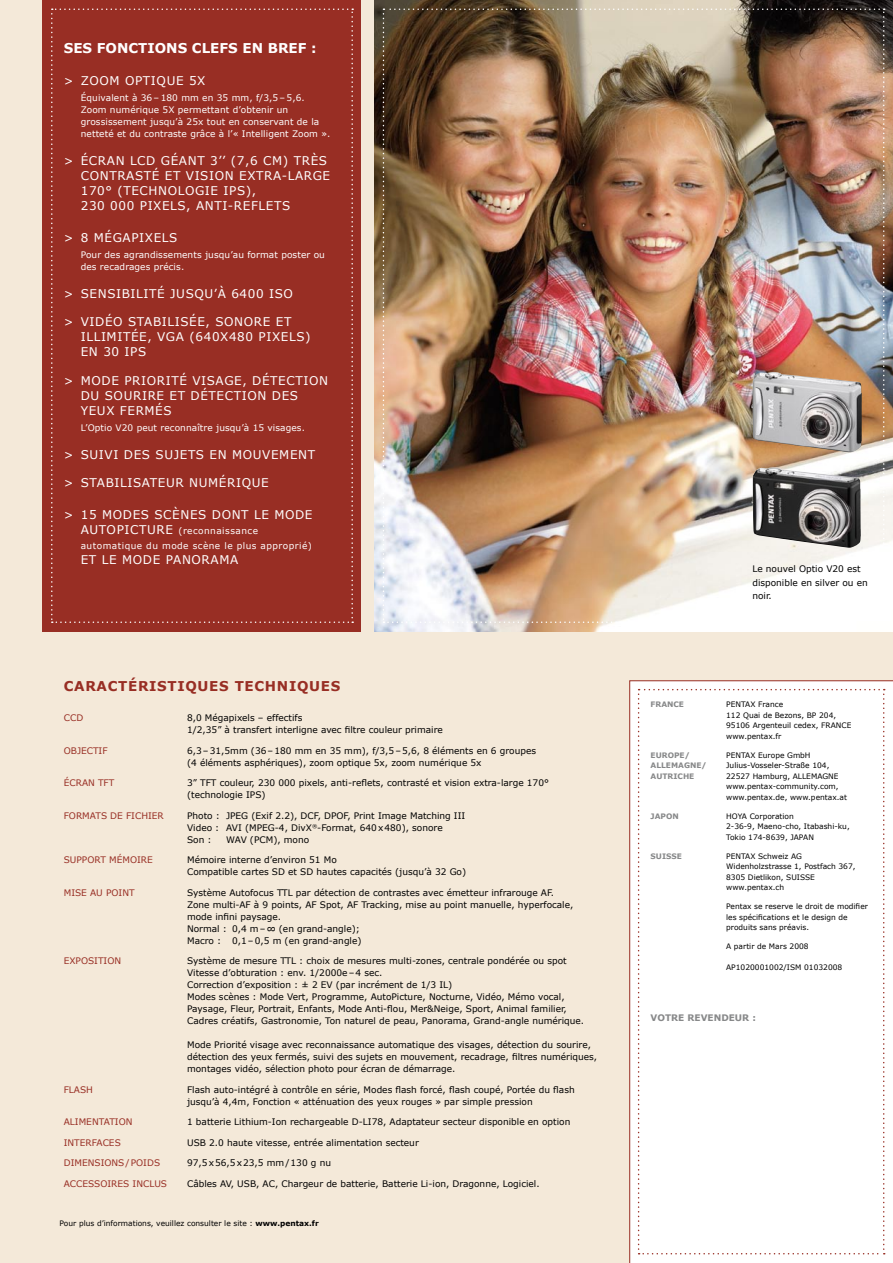
<style>
.page{position:relative;width:893px;height:1263px;background:#f4e9d9}
.page>*{position:absolute;margin:0;border:0;box-sizing:border-box;transform-origin:0 0}
.t1{font:700 13.5px "Verdana";letter-spacing:.05em;color:#982e24}
.t2{font:700 13.5px "Verdana";color:#fff}
.t3{font:12px/15px "Verdana";letter-spacing:.05em;color:#fff}
.t4{font:9px/12px "Verdana";color:#000}
.t5{font:9px/12px "Verdana";letter-spacing:.01em;color:#fff}
.t6{font:9px "Verdana";color:#982e24}
.t7{font:9px/15px "Verdana";letter-spacing:.05em;color:#fff}
.t8{font:700 9px "Verdana";color:#878889}
.t9{font:7.5px/10.5px "Verdana";color:#000}
.t10{font:700 7.5px "Verdana";color:#878889}
.s1{font-size:12px}
.s2{font-weight:700}
</style>
<div class="page">
<img style="left:375px;top:0;width:518px;height:632px">
<div style="left:43px;top:0;width:318px;height:631px;background:#982e24"></div>
<svg style="left:51px;top:9px;width:302px;height:614px"></svg>
<img style="left:383px;top:9px;width:502px;height:614px">
<svg style="left:629px;top:680px;width:264px;height:583px;background:#f8f1f0"></svg>
<div style="left:638px;top:689px;width:247px;height:565px;background:#fff"></div>
<img style="left:751px;top:372px;width:111px;height:80px">
<img style="left:752px;top:467px;width:109px;height:81px">
<h1 class="t2" style="left:64px;top:39px;width:254px">SES FONCTIONS CLEFS EN BREF :</h1>
<h2 class="t3" style="left:64px;top:73px;width:143px">&gt; ZOOM OPTIQUE 5X</h2>
<p class="t5" style="left:81px;top:92px;width:251px">Équivalent à 36–180 mm en 35 mm, f/3,5–5,6.<br>Zoom numérique 5X permettant d’obtenir un grossissement jusqu’à 25x tout en conservant de la netteté et du contraste grâce à l’« Intelligent Zoom ».</p>
<h2 class="t3" style="left:81px;top:153px;width:251px;text-indent:-17px">&gt; ÉCRAN LCD GÉANT 3’’ (7,6 CM) TRÈS<br>CONTRASTÉ ET VISION EXTRA-LARGE<br>170° (TECHNOLOGIE IPS),<br>230 000 PIXELS, ANTI-REFLETS</h2>
<h2 class="t3" style="left:64px;top:229px;width:115px">&gt; 8 MÉGAPIXELS</h2>
<p class="t5" style="left:81px;top:248px;width:246px">Pour des agrandissements jusqu’au format poster ou des recadrages précis.</p>
<h2 class="t3" style="left:64px;top:286px;width:231px">&gt; SENSIBILITÉ JUSQU’À 6400 ISO</h2>
<h2 class="t3" style="left:81px;top:314px;width:231px;text-indent:-17px">&gt; VIDÉO STABILISÉE, SONORE ET<br>ILLIMITÉE, VGA (640X480 PIXELS)<br>EN 30 IPS</h2>
<h2 class="t3" style="left:81px;top:372px;width:249px;text-indent:-17px">&gt; MODE PRIORITÉ VISAGE, DÉTECTION<br>DU SOURIRE ET DÉTECTION DES<br>YEUX FERMÉS</h2>
<p class="t5" style="left:81px;top:421px;width:226px">L’Optio V20 peut reconnaître jusqu’à 15 visages.</p>
<h2 class="t3" style="left:64px;top:447px;width:253px">&gt; SUIVI DES SUJETS EN MOUVEMENT</h2>
<h2 class="t3" style="left:64px;top:475px;width:206px">&gt; STABILISATEUR NUMÉRIQUE</h2>
<h2 class="t3" style="left:64px;top:506px;width:250px">&gt; 15 MODES SCÈNES DONT LE MODE</h2>
<p class="t7" style="left:81px;top:523px;width:233px"><span class="s1">AUTOPICTURE</span> (reconnaissance automatique du mode scène le plus approprié)</p>
<h2 class="t3" style="left:81px;top:551px;width:159px">ET LE MODE PANORAMA</h2>
<h1 class="t1" style="left:64px;top:677px;width:278px">CARACTÉRISTIQUES TECHNIQUES</h1>
<p class="t6" style="left:64px;top:712px;width:21px">CCD</p>
<p class="t6" style="left:64px;top:745px;width:45px">OBJECTIF</p>
<p class="t6" style="left:64px;top:777px;width:52px">ÉCRAN TFT</p>
<p class="t6" style="left:64px;top:810px;width:102px">FORMATS DE FICHIER</p>
<p class="t6" style="left:64px;top:854px;width:91px">SUPPORT MÉMOIRE</p>
<p class="t6" style="left:64px;top:887px;width:72px">MISE AU POINT</p>
<p class="t4" style="left:187px;top:712px;width:257px">8,0 Mégapixels – effectifs<br>1/2,35” à transfert interligne avec filtre couleur primaire</p>
<p class="t4" style="left:187px;top:744px;width:350px">6,3–31,5mm (36–180 mm en 35 mm), f/3,5–5,6, 8 éléments en 6 groupes (4 éléments asphériques), zoom optique 5x, zoom numérique 5x</p>
<p class="t4" style="left:187px;top:777px;width:363px">3” TFT couleur, 230 000 pixels, anti-reflets, contrasté et vision extra-large 170° (technologie IPS)</p>
<p class="t4" style="left:187px;top:809px;width:280px">Photo : JPEG (Exif 2.2), DCF, DPOF, Print Image Matching III<br>Video : AVI (MPEG-4, DivX<sup>®</sup>-Format, 640x480), sonore<br>Son :</p>
<p class="t4" style="left:226px;top:833px;width:85px">WAV (PCM), mono</p>
<p class="t4" style="left:187px;top:854px;width:281px">Mémoire interne d’environ 51 Mo<br>Compatible cartes SD et SD hautes capacités (jusqu’à 32 Go)</p>
<p class="t4" style="left:187px;top:886px;width:388px">Système Autofocus TTL par détection de contrastes avec émetteur infrarouge AF.<br>Zone multi-AF à 9 points, AF Spot, AF Tracking, mise au point manuelle, hyperfocale, mode infini paysage.<br>Normal : 0,4 m–∞ (en grand-angle);<br>Macro : 0,1–0,5 m (en grand-angle)</p>
<p class="t4" style="left:187px;top:955px;width:399px">Système de mesure TTL : choix de mesures multi-zones, centrale pondérée ou spot Vitesse d’obturation : env. 1/2000e–4 sec.<br>Correction d’exposition : ± 2 EV (par incrément de 1/3 IL)<br>Modes scènes : Mode Vert, Programme, AutoPicture, Nocturne, Vidéo, Mémo vocal, Paysage, Fleur, Portrait, Enfants, Mode Anti-flou, Mer&amp;Neige, Sport, Animal familier, Cadres créatifs, Gastronomie, Ton naturel de peau, Panorama, Grand-angle numérique.</p>
<p class="t4" style="left:187px;top:1039px;width:412px">Mode Priorité visage avec reconnaissance automatique des visages, détection du sourire, détection des yeux fermés, suivi des sujets en mouvement, recadrage, filtres numériques, montages vidéo, sélection photo pour écran de démarrage.</p>
<p class="t4" style="left:187px;top:1083px;width:389px">Flash auto-intégré à contrôle en série, Modes flash forcé, flash coupé, Portée du flash jusqu’à 4,4m, Fonction « atténuation des yeux rouges » par simple pression</p>
<p class="t4" style="left:187px;top:1116px;width:385px">1 batterie Lithium-Ion rechargeable D-LI78, Adaptateur secteur disponible en option</p>
<p class="t4" style="left:187px;top:1136px;width:233px">USB 2.0 haute vitesse, entrée alimentation secteur</p>
<p class="t4" style="left:187px;top:1157px;width:145px">97,5x56,5x23,5 mm/130 g nu</p>
<p class="t4" style="left:187px;top:1177px;width:354px">Câbles AV, USB, AC, Chargeur de batterie, Batterie Li-ion, Dragonne, Logiciel.</p>
<p class="t9" style="left:60px;top:1218px;width:261px">Pour plus d’informations, veuillez consulter le site : <span class="s2">WWW.PENTAX.FR</span></p>
<p class="t6" style="left:64px;top:955px;width:59px">EXPOSITION</p>
<p class="t6" style="left:64px;top:1084px;width:31px">FLASH</p>
<p class="t6" style="left:64px;top:1116px;width:70px">ALIMENTATION</p>
<p class="t6" style="left:64px;top:1137px;width:59px">INTERFACES</p>
<p class="t6" style="left:64px;top:1157px;width:98px">DIMENSIONS/POIDS</p>
<p class="t6" style="left:64px;top:1178px;width:105px">ACCESSOIRES INCLUS</p>
<p class="t4" style="left:752px;top:562px;width:117px;line-height:13.5px">Le nouvel Optio V20 est disponible en silver ou en noir.</p>
<p class="t10" style="left:651px;top:700px;width:12px">FRANCE</p>
<p class="t10" style="left:651px;top:750px;width:12px">EUROPE</p>
<p class="t10" style="left:685px;top:750px;width:7px">/</p>
<p class="t10" style="left:651px;top:761px;width:13px">ALLEMA</p>
<p class="t10" style="left:684px;top:761px;width:24px">GNE/</p>
<p class="t10" style="left:651px;top:771px;width:13px">AUTRICHE</p>
<p class="t10" style="left:651px;top:811px;width:11px">JAPON</p>
<p class="t10" style="left:651px;top:851px;width:12px">SUISSE</p>
<p class="t9" style="left:726px;top:699px;width:127px">PENTAX France<br>112 Quai de Bezons, BP 204,<br>95106 Argenteuil cedex, FRANCE www.pentax.fr</p>
<p class="t9" style="left:726px;top:750px;width:122px">PENTAX Europe GmbH<br>Julius-Vosseler-Straße 104,<br>22527 Hamburg, ALLEMAGNE www.pentax-community.com, www.pentax.de, www.pentax.at</p>
<p class="t9" style="left:726px;top:811px;width:125px">HOYA Corporation<br>2-36-9, Maeno-cho, Itabashi-ku,<br>Tokio 174-8639, JAPAN</p>
<p class="t9" style="left:726px;top:851px;width:131px">PENTAX Schweiz AG<br>Widenholzstrasse 1, Postfach 367,<br>8305 Dietlikon, SUISSE www.pentax.ch</p>
<p class="t9" style="left:726px;top:901px;width:143px">Pentax se reserve le droit de modifier les spécifications et le design de produits sans préavis.</p>
<p class="t9" style="left:726px;top:941px;width:84px">A partir de Mars 2008</p>
<p class="t9" style="left:726px;top:962px;width:118px">AP1020001002/ISM 01032008</p>
<p class="t8" style="left:651px;top:1012px;width:107px">VOTRE REVENDEUR :</p>
</div>
